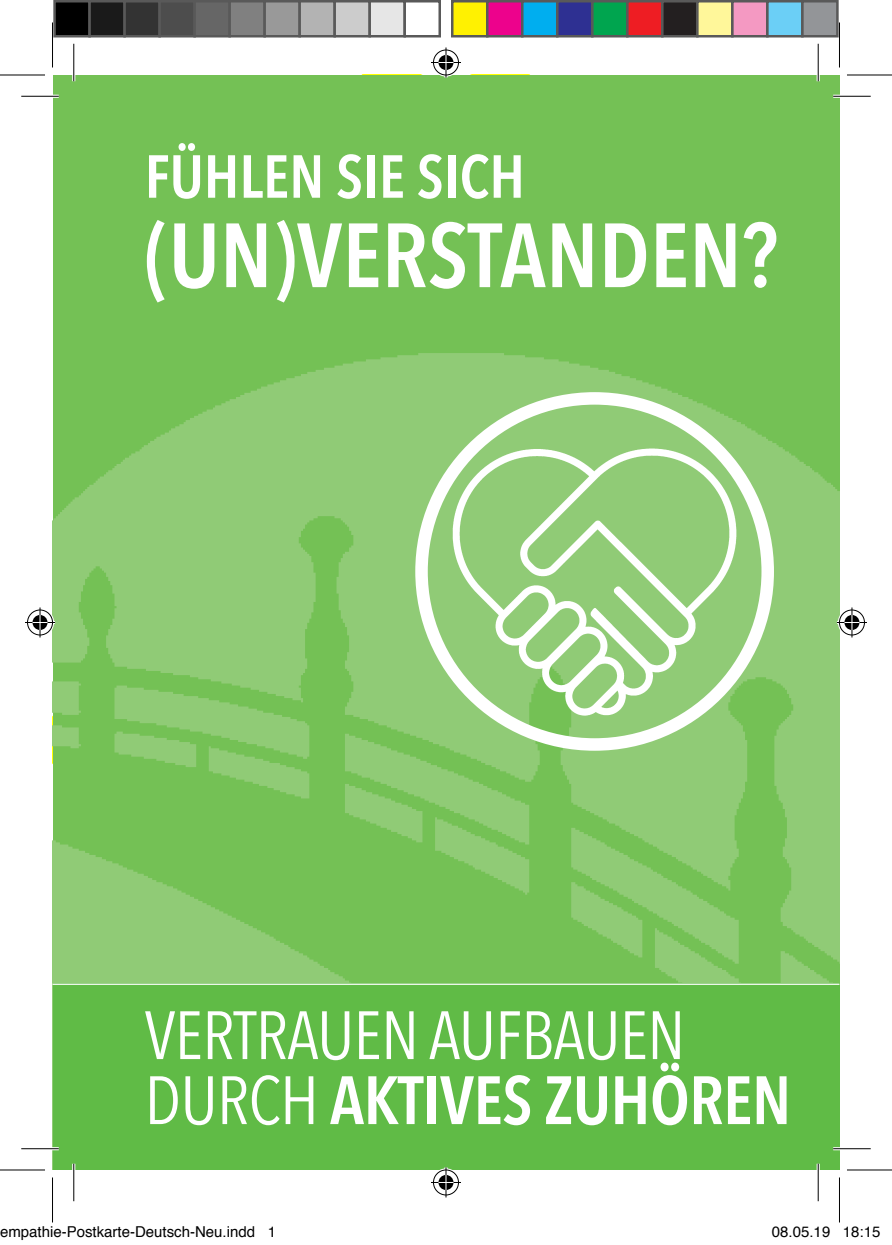
<style>
.page{position:relative;width:892px;height:1245px;background:#fff}
.page>*{position:absolute;margin:0;border:0;box-sizing:border-box;transform-origin:0 0}
.t1{font:600 condensed 90px "Avenir Next LT Pro";color:#fff}
.t2{font:condensed 67.5px/65px "Avenir Next LT Pro";letter-spacing:-.01em;color:#fff}
.t3{font:600 condensed 60px "Avenir Next LT Pro";color:#fff}
.t4{font:15px "Helvetica";color:#000}
.s1{font-weight:600}
</style>
<div class="page">
<div style="left:52px;top:75px;width:787px;height:1095px;background:#74c155"></div>
<img style="left:52px;top:305px;width:787px;height:679px">
<img style="left:446px;top:434px;width:297px;height:296px">
<div style="left:415px;top:392px;width:359px;height:359px;border:12px solid #fff;border-radius:50%"></div>
<div style="left:52px;top:984px;width:787px;height:186px;background:#60bb46"></div>
<hr style="left:52px;top:984px;width:787px;height:1px;background:#fff">
<hr style="left:21px;top:95px;width:38px;height:3px;background:#fff">
<hr style="left:833px;top:95px;width:37px;height:3px;background:#fff">
<hr style="left:21px;top:1147px;width:38px;height:3px;background:#fff">
<hr style="left:833px;top:1147px;width:37px;height:3px;background:#fff">
<hr style="left:72px;top:44px;width:3px;height:37px;background:#fff">
<hr style="left:72px;top:1164px;width:3px;height:37px;background:#fff">
<hr style="left:816px;top:44px;width:3px;height:37px;background:#fff">
<hr style="left:816px;top:1164px;width:3px;height:37px;background:#fff">
<hr style="left:21px;top:96px;width:38px;height:1px;background:#000">
<hr style="left:833px;top:96px;width:37px;height:1px;background:#000">
<hr style="left:21px;top:1148px;width:38px;height:1px;background:#000">
<hr style="left:833px;top:1148px;width:37px;height:1px;background:#000">
<hr style="left:73px;top:44px;width:1px;height:37px;background:#000">
<hr style="left:73px;top:1164px;width:1px;height:37px;background:#000">
<hr style="left:817px;top:44px;width:1px;height:37px;background:#000">
<hr style="left:817px;top:1164px;width:1px;height:37px;background:#000">
<svg style="left:0;top:74px;width:45px;height:1px"></svg>
<svg style="left:847px;top:74px;width:45px;height:1px"></svg>
<hr style="left:0;top:75px;width:45px;height:1px;background:#000">
<hr style="left:847px;top:75px;width:45px;height:1px;background:#000">
<hr style="left:0;top:1169px;width:45px;height:1px;background:#000">
<hr style="left:847px;top:1169px;width:45px;height:1px;background:#000">
<hr style="left:52px;top:22px;width:1px;height:45px;background:#000">
<hr style="left:52px;top:1177px;width:1px;height:45px;background:#000">
<hr style="left:839px;top:22px;width:1px;height:45px;background:#000">
<hr style="left:839px;top:1177px;width:1px;height:45px;background:#000">
<div style="left:432px;top:48px;width:28px;height:29px;border:3px solid #fff;border-radius:50%"></div>
<hr style="left:431px;top:61px;width:30px;height:3px;background:#fff">
<hr style="left:444px;top:48px;width:3px;height:30px;background:#fff">
<div style="left:437px;top:53px;width:18px;height:19px;border:3px solid #fff;border-radius:50%"></div>
<div style="left:433px;top:50px;width:26px;height:25px;border:1px solid #000;border-radius:50%"></div>
<hr style="left:431px;top:62px;width:30px;height:1px;background:#000">
<hr style="left:445px;top:48px;width:1px;height:30px;background:#000">
<svg style="left:438px;top:55px;width:15px;height:15px"></svg>
<div style="left:432px;top:1168px;width:28px;height:28px;border:3px solid #fff;border-radius:50%"></div>
<hr style="left:431px;top:1181px;width:30px;height:3px;background:#fff">
<hr style="left:444px;top:1167px;width:3px;height:30px;background:#fff">
<div style="left:437px;top:1173px;width:18px;height:18px;border:3px solid #fff;border-radius:50%"></div>
<div style="left:433px;top:1170px;width:26px;height:25px;border:1px solid #000;border-radius:50%"></div>
<hr style="left:431px;top:1182px;width:30px;height:1px;background:#000">
<hr style="left:445px;top:1167px;width:1px;height:30px;background:#000">
<svg style="left:438px;top:1175px;width:15px;height:15px"></svg>
<div style="left:26px;top:608px;width:28px;height:28px;border:3px solid #fff;border-radius:50%"></div>
<hr style="left:25px;top:621px;width:30px;height:3px;background:#fff">
<svg style="left:38px;top:607px;width:4px;height:30px"></svg>
<div style="left:31px;top:613px;width:18px;height:18px;border:3px solid #fff;border-radius:50%"></div>
<div style="left:27px;top:610px;width:26px;height:25px;border:1px solid #000;border-radius:50%"></div>
<hr style="left:25px;top:622px;width:30px;height:1px;background:#000">
<hr style="left:40px;top:607px;width:1px;height:30px;background:#000">
<svg style="left:33px;top:615px;width:15px;height:15px"></svg>
<div style="left:838px;top:608px;width:28px;height:28px;border:3px solid #fff;border-radius:50%"></div>
<hr style="left:837px;top:621px;width:30px;height:3px;background:#fff">
<hr style="left:850px;top:607px;width:3px;height:30px;background:#fff">
<div style="left:843px;top:613px;width:18px;height:18px;border:3px solid #fff;border-radius:50%"></div>
<div style="left:839px;top:610px;width:25px;height:25px;border:1px solid #000;border-radius:50%"></div>
<hr style="left:837px;top:622px;width:30px;height:1px;background:#000">
<hr style="left:851px;top:607px;width:1px;height:30px;background:#000">
<svg style="left:844px;top:615px;width:15px;height:15px"></svg>
<div style="left:55px;top:1px;width:35px;height:35px;background:#000"></div>
<div style="left:53px;top:0;width:38px;height:38px;border:2px solid #595959"></div>
<div style="left:90px;top:1px;width:35px;height:35px;background:#1a1a1a"></div>
<div style="left:88px;top:0;width:38px;height:38px;border:2px solid #595959"></div>
<div style="left:125px;top:1px;width:35px;height:35px;background:#333"></div>
<div style="left:123px;top:0;width:38px;height:38px;border:2px solid #595959"></div>
<div style="left:160px;top:1px;width:35px;height:35px;background:#4d4d4d"></div>
<div style="left:158px;top:0;width:38px;height:38px;border:2px solid #595959"></div>
<div style="left:195px;top:1px;width:35px;height:35px;background:#666"></div>
<div style="left:193px;top:0;width:38px;height:38px;border:2px solid #595959"></div>
<div style="left:230px;top:1px;width:35px;height:35px;background:#808080"></div>
<div style="left:228px;top:0;width:38px;height:38px;border:2px solid #595959"></div>
<div style="left:265px;top:1px;width:35px;height:35px;background:#999"></div>
<div style="left:263px;top:0;width:38px;height:38px;border:2px solid #595959"></div>
<div style="left:300px;top:1px;width:35px;height:35px;background:#b3b3b3"></div>
<div style="left:298px;top:0;width:38px;height:38px;border:2px solid #595959"></div>
<div style="left:335px;top:1px;width:35px;height:35px;background:#ccc"></div>
<div style="left:333px;top:0;width:38px;height:38px;border:2px solid #595959"></div>
<div style="left:370px;top:1px;width:35px;height:35px;background:#e6e6e6"></div>
<div style="left:368px;top:0;width:38px;height:38px;border:2px solid #595959"></div>
<div style="left:403px;top:0;width:38px;height:38px;border:2px solid #595959"></div>
<div style="left:452px;top:1px;width:35px;height:35px;background:#fff101"></div>
<div style="left:451px;top:0;width:37px;height:38px;border:2px solid #595959"></div>
<div style="left:487px;top:1px;width:35px;height:35px;background:#ed028c"></div>
<div style="left:486px;top:0;width:37px;height:38px;border:2px solid #595959"></div>
<div style="left:522px;top:1px;width:35px;height:35px;background:#00aeef"></div>
<div style="left:521px;top:0;width:37px;height:38px;border:2px solid #595959"></div>
<div style="left:557px;top:1px;width:35px;height:35px;background:#2e3092"></div>
<div style="left:556px;top:0;width:37px;height:38px;border:2px solid #595959"></div>
<div style="left:592px;top:1px;width:35px;height:35px;background:#00a54f"></div>
<div style="left:591px;top:0;width:37px;height:38px;border:2px solid #595959"></div>
<div style="left:627px;top:1px;width:35px;height:35px;background:#ee1d23"></div>
<div style="left:626px;top:0;width:37px;height:38px;border:2px solid #595959"></div>
<div style="left:662px;top:1px;width:35px;height:35px;background:#231f20"></div>
<div style="left:661px;top:0;width:37px;height:38px;border:2px solid #595959"></div>
<div style="left:697px;top:1px;width:35px;height:35px;background:#fff79a"></div>
<div style="left:696px;top:0;width:37px;height:38px;border:2px solid #595959"></div>
<div style="left:732px;top:1px;width:35px;height:35px;background:#f499c2"></div>
<div style="left:731px;top:0;width:37px;height:38px;border:2px solid #595959"></div>
<div style="left:767px;top:1px;width:35px;height:35px;background:#6bcff6"></div>
<div style="left:766px;top:0;width:37px;height:38px;border:2px solid #595959"></div>
<div style="left:802px;top:1px;width:35px;height:35px;background:#939598"></div>
<div style="left:801px;top:0;width:37px;height:38px;border:2px solid #595959"></div>
<h3 class="t3" style="left:145px;top:140px;width:382px">FÜHLEN SIE SICH</h3>
<h1 class="t1" style="left:145px;top:201px;width:634px">(UN)VERSTANDEN?</h1>
<h2 class="t2" style="left:145px;top:1003px;width:648px">VERTRAUEN AUFBAUEN<br>DURCH <span class="s1">AKTIVES ZUHÖREN</span></h2>
<p class="t4" style="left:0;top:1221px;width:277px">empathie-Postkarte-Deutsch-Neu.indd 1</p>
<p class="t4" style="left:772px;top:1221px;width:110px">08.05.19 18:15</p>
</div>
